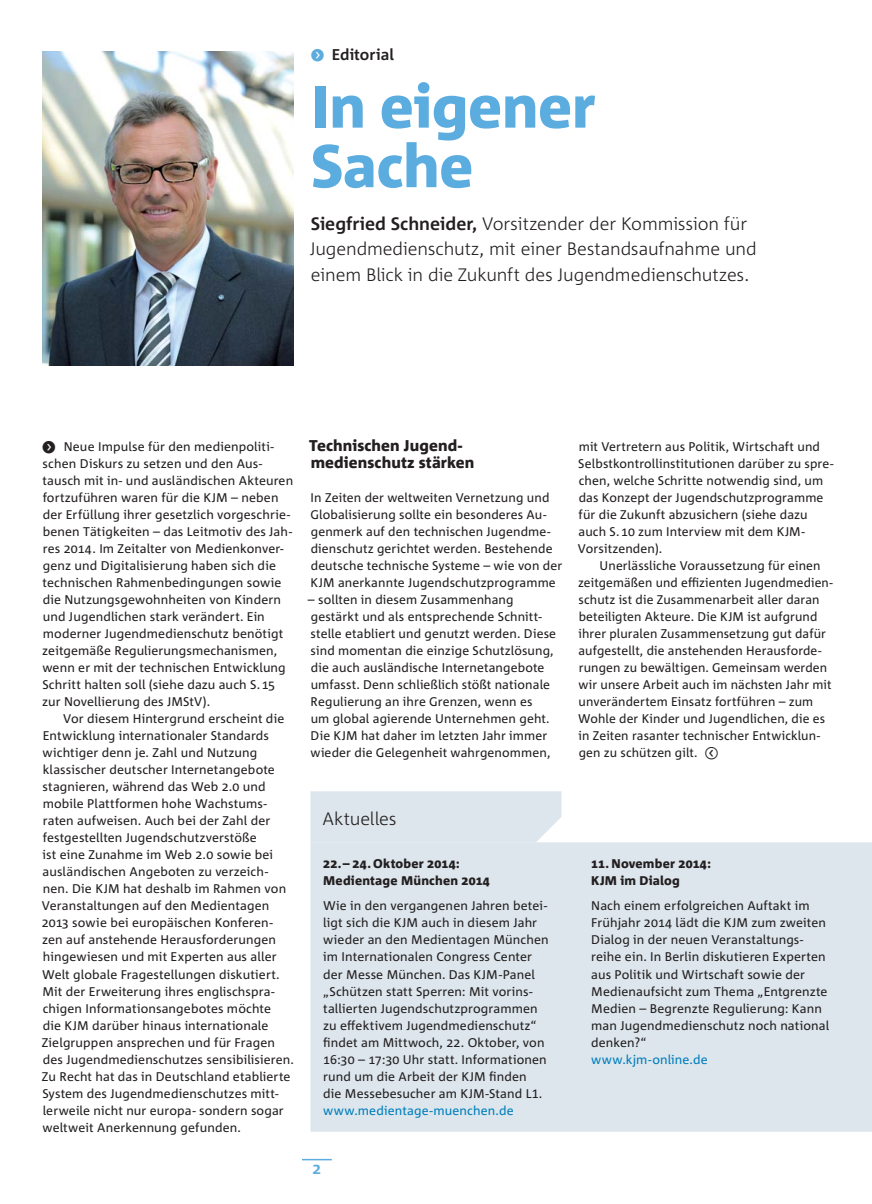
<style>
.page{position:relative;width:872px;height:1204px;background:#fff}
.page>*{position:absolute;margin:0;border:0;box-sizing:border-box;transform-origin:0 0}
.t1{font:800 60px/59.6px "Corpid C1 s";letter-spacing:-.01em;color:#5bacdf}
.t2{font:300 18px/25.5px "Corpid C1 s";letter-spacing:-.01em;color:#231f20}
.t3{font:800 15.6px/17px "Corpid C1 s";letter-spacing:.005em;color:#231f20}
.t4{font:700 15.6px "Corpid C1 s";color:#231f20}
.t5{font:700 15.6px "Corpid C1 s";color:#5bacdf}
.t6{font:12.6px/17px "Corpid C1 s";letter-spacing:.01em;color:#231f20}
.t7{font:800 12.6px/17px "Corpid C1 s";letter-spacing:.015em;color:#231f20}
.t8{font:12.6px "Corpid C1 s";letter-spacing:.01em;color:#007dbd}
.s1{font-family:"Button Bonus Circle Negative";font-weight:400;color:#5bacdf}
.s2{font-weight:700}
.s3{font-family:"Button Bonus Circle Negative";font-size:15.6px}
.s4{font-family:"Button Bonus Circle Positive";font-size:15.6px}
</style>
<div class="page">
<hr style="left:302px;top:1158px;width:30px;height:2px;background:#5bacdf">
<img style="left:43px;top:51px;width:250px;height:315px">
<div style="left:310px;top:842px;width:562px;height:289px;background:#dce6ec"></div>
<div style="left:310px;top:791px;width:251px;height:51px;background:#dce6ec"></div>
<p class="t4" style="left:310px;top:47px;width:85px"><span class="s1">f</span> Editorial</p>
<h1 class="t1" style="left:311px;top:80px;width:286px">In eigener<br>Sache</h1>
<h2 class="t2" style="left:310px;top:212px;width:448px"><span class="s2">Siegfried Schneider,</span> Vorsitzender der Kommission für<br>Jugendmedienschutz, mit einer Bestandsaufnahme und einem Blick in die Zukunft des Jugendmedienschutzes.</h2>
<p class="t6" style="left:41px;top:439px;width:253px"><span class="s3">f</span> Neue Impulse für den medienpoliti&shy;schen Diskurs zu setzen und den Aus&shy;tausch mit in- und ausländischen Akteuren fortzuführen waren für die KJM – neben der Erfüllung ihrer gesetzlich vorgeschrie&shy;benen Tätigkeiten – das Leitmotiv des Jah&shy;res 2014. Im Zeitalter von Medienkonver&shy;genz und Digitalisierung haben sich die technischen Rahmenbedingungen sowie die Nutzungsgewohnheiten von Kindern und Jugendlichen stark verändert. Ein moderner Jugendmedienschutz benötigt zeitgemäße Regulierungsmechanismen, wenn er mit der technischen Entwicklung Schritt halten soll (siehe dazu auch S. 15 zur Novellierung des JMStV).</p>
<p class="t6" style="left:42px;top:711px;width:254px;text-indent:22px">Vor diesem Hintergrund erscheint die Entwicklung internationaler Standards wichtiger denn je. Zahl und Nutzung klassischer deutscher Internetangebote stagnieren, während das Web 2.0 und mobile Plattformen hohe Wachstums&shy;raten aufweise n. Auch bei der Zahl der festgestellten Jugendschutzverstöße<br>ist eine Zunahme im Web 2.0 sowie bei ausländischen Angeboten zu verzeich&shy;nen. Die KJM hat deshalb im Rahmen von Veranstaltungen auf den Medientagen 2013 sowie bei europäischen Konferen&shy;zen auf anstehende Herausforderungen hingewiesen und mit Experten aus aller Welt globale Fragestellungen diskutiert.<br>Mit der Erweiterung ihres englischspra&shy;chigen Informationsangebotes möchte<br>die KJM darüber hinaus internationale Zielgruppen ansprechen und für Fragen des Jugendmedienschutzes sensibilisieren.<br>Zu Recht hat das in Deutschland etablierte System des Jugendmedienschutzes mitt&shy;lerweile nicht nur europa- sondern sogar weltweit Anerkennung gefunden.</p>
<p class="t3" style="left:309px;top:437px;width:167px">Technischen Jugend&shy;medienschutz stärken</p>
<p class="t6" style="left:310px;top:490px;width:253px">In Zeiten der weltweiten Vernetzung und Globalisierung sollte ein besonderes Au&shy;genmerk auf den technischen Jugendme&shy;dienschutz gerichtet werden. Bestehende deutsche technische Systeme – wie von der KJM anerkannte Jugendschutzprogramme</p>
<p class="t6" style="left:308px;top:592px;width:250px">– sollten in diesem Zusammenhang gestärkt und als entsprechende Schnitt&shy;stelle etabliert und genutzt werden. Diese sind momentan die einzige Schutzlösung, die auch ausländische Internetangebote umfasst. Denn schließlich stößt nationale Regulierung an ihre Grenzen, wenn es<br>um global agierende Unternehmen geht.<br>Die KJM hat daher im letzten Jahr immer wieder die Gelegenheit wahrgenommen,</p>
<h2 class="t2" style="left:322px;top:807px;width:76px">Aktuelles</h2>
<p class="t7" style="left:323px;top:855px;width:168px">22. – 24. Oktober 2014:<br>Medientage München 2014</p>
<p class="t6" style="left:323px;top:898px;width:227px">Wie in den vergangenen Jahren betei&shy;ligt sich die KJM auch in diesem Jahr wieder an den Medientagen München im Internationalen Congress Center der Messe München. Das KJM-Panel „Schützen statt Sperren: Mit vorins&shy;tallierten Jugendschutzprogrammen zu effektivem Jugendmedienschutz“ findet am Mittwoch, 22. Oktober, von 16:30 – 17:30 Uhr statt. Informationen rund um die Arbeit der KJM finden<br>die Messebesucher am KJM-Stand L1.</p>
<p class="t8" style="left:323px;top:1104px;width:192px">www.medientage-muenchen.de</p>
<p class="t5" style="left:312px;top:1161px;width:10px">2</p>
<p class="t6" style="left:578px;top:439px;width:257px">mit Vertretern aus Politik, Wirtschaft und Selbstkontrollinstitutionen darüber zu spre&shy;chen, welche Schritte notwendig sind, um das Konzept der Jugendschutzprogramme für die Zukunft abzusichern (siehe dazu auch S. 10 zum Interview mit dem KJM-Vorsitzenden).</p>
<p class="t6" style="left:578px;top:558px;width:256px;text-indent:22px">Unerlässliche Voraussetzung für einen zeitgemäßen und effizienten Jugendmedien&shy;schutz ist die Zusammenarbeit aller daran beteiligten Akteure. Die KJM ist aufgrund ihrer pluralen Zusammensetzung gut dafür aufgestellt, die anstehenden Herausforde&shy;rungen zu bewältigen. Gemeinsam werden wir unsere Arbeit auch im nächsten Jahr mit unverändertem Einsatz fortführen – zum Wohle der Kinder und Jugendlichen, die es in Zeiten rasanter technischer Entwicklun&shy;gen zu schützen gilt. <span class="s4">j</span></p>
<p class="t7" style="left:591px;top:855px;width:121px">11. November 2014:<br>KJM im Dialog</p>
<p class="t6" style="left:591px;top:898px;width:239px">Nach einem erfolgreichen Auftakt im Frühjahr 2014 lädt die KJM zum zweiten Dialog in der neuen Veranstaltungs&shy;reihe ein. In Berlin diskutieren Experten aus Politik und Wirtschaft sowie der Medien aufsicht zum Thema „Entgrenzte Medien – Begrenzte Regulierung: Kann man Jugendmedienschutz noch national denken?“</p>
<p class="t8" style="left:591px;top:1053px;width:118px">www.kjm-online.de</p>
</div>
